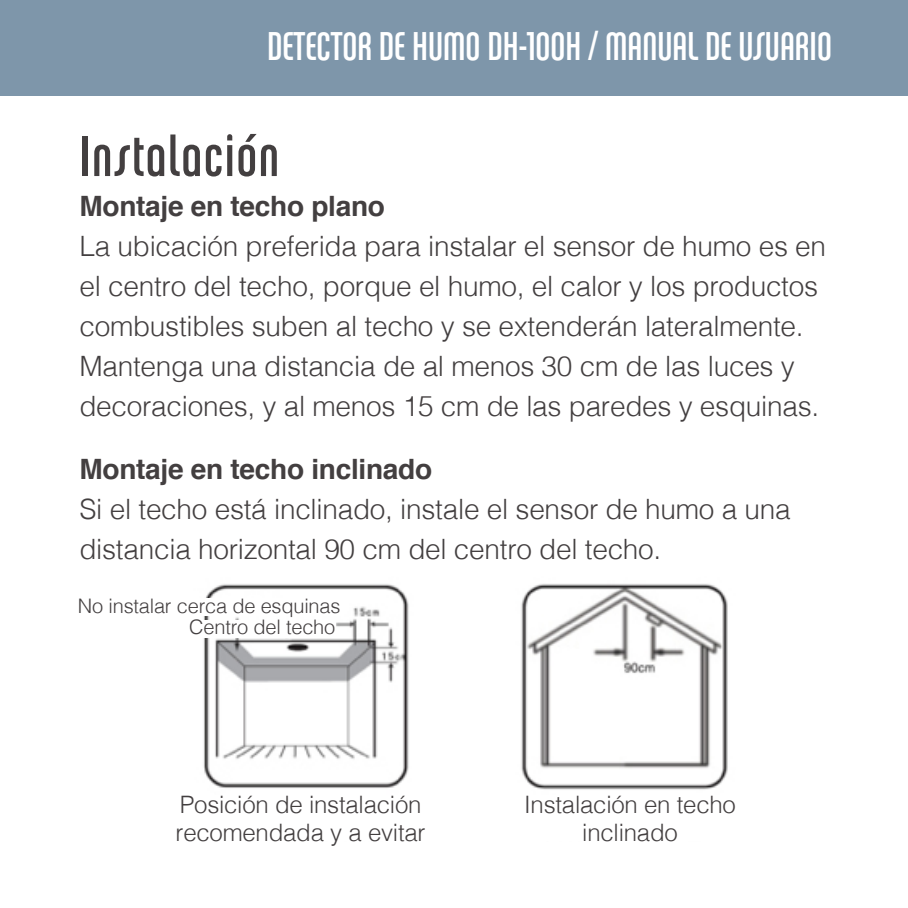
<style>
.page{position:relative;width:908px;height:908px;background:#fff}
.page>*{position:absolute;margin:0;border:0;box-sizing:border-box;transform-origin:0 0}
.t1{font:60px "Chalet Comprime Cologne Seventy";color:#433f40}
.t2{font:42.4px "Chalet Comprime Cologne Seventy";color:#fff}
.t3{font:300 28px/40px "Helvetica";letter-spacing:-.01em;color:#433f40}
.t4{font:700 28px "Helvetica";letter-spacing:-.01em;color:#433f40}
.t5{font:300 24px/28px "Helvetica";letter-spacing:-.01em;color:#433f40}
.t6{font:300 20px/21.2px "Helvetica";letter-spacing:-.01em;color:#433f40;text-align:right}
</style>
<div class="page">
<div style="left:0;top:0;width:907px;height:95px;background:#7e96aa"></div>
<img style="left:203px;top:583px;width:525px;height:207px">
<div style="left:78px;top:598px;width:262px;height:18px;background:#fff"></div>
<div style="left:146px;top:619px;width:189px;height:18px;background:#fff"></div>
<h2 class="t2" style="left:267px;top:22px;width:563px">DETECTOR DE HUMO DH-100H / MANUAL DE USUARIO</h2>
<h1 class="t1" style="left:79px;top:123px;width:201px">INSTALACIÓN</h1>
<p class="t4" style="left:79px;top:183px;width:307px">Montaje en techo plano</p>
<p class="t3" style="left:79px;top:224px;width:748px">La ubicación preferida para instalar el sensor de humo es en el centro del techo, porque el humo, el calor y los productos combustibles suben al techo y se extenderán lateralmente.<br>Mantenga una distancia de al menos 30 cm de las luces y decoraciones, y al menos 15 cm de las paredes y esquinas.</p>
<p class="t4" style="left:79px;top:446px;width:354px">Montaje en techo inclinado</p>
<p class="t3" style="left:79px;top:487px;width:712px">Si el techo está inclinado, instale el sensor de humo a una distancia horizontal 90 cm del centro del techo.</p>
<p class="t6" style="left:78px;top:593px;width:264px">No instalar cerca de esquinas<br>Centro del techo</p>
<p class="t5" style="left:175px;top:788px;width:251px">Posición de instalación recomendada y a evitar</p>
<p class="t5" style="left:524px;top:788px;width:213px;text-align:center">Instalación en techo inclinado</p>
</div>
